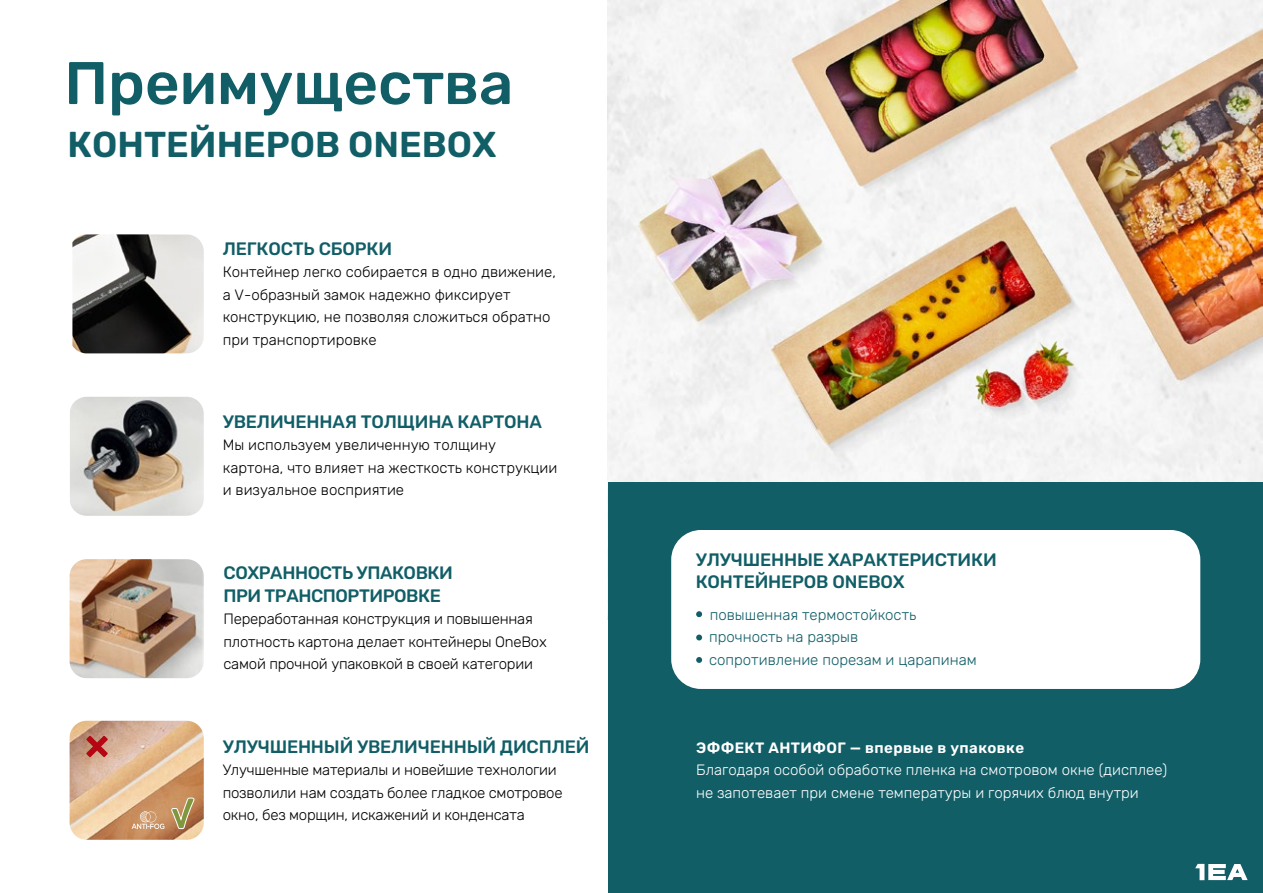
<style>
.page{position:relative;width:1263px;height:893px;background:#fff}
.page>*{position:absolute;margin:0;border:0;box-sizing:border-box;transform-origin:0 0}
.t1{font:500 60px "Rubik";color:#115e67}
.t2{font:600 36px "Rubik";color:#115e67}
.t3{font:500 18px/22.5px "Rubik";letter-spacing:-.01em;color:#115e67}
.t4{font:300 15px/22.5px "Rubik";letter-spacing:-.015em;color:#000}
.t5{font:300 15px/22.5px "Rubik";color:#fff}
.t6{font:300 15px "Rubik";color:#115e67}
.t7{font:600 15px "Rubik";letter-spacing:.025em;color:#fff}
.s1{font-weight:700;font-size:16.5px}
</style>
<div class="page">
<img style="left:607px;top:0;width:656px;height:619px">
<div style="left:608px;top:483px;width:655px;height:410px;background:#115e67"></div>
<img style="left:72px;top:234px;width:132px;height:119px">
<img style="left:70px;top:397px;width:134px;height:119px">
<img style="left:70px;top:559px;width:134px;height:119px">
<div style="left:671px;top:530px;width:529px;height:159px;background:#fff;border-radius:30px"></div>
<svg style="left:696px;top:611px;width:6px;height:6px"></svg>
<svg style="left:696px;top:635px;width:6px;height:5px"></svg>
<svg style="left:696px;top:657px;width:6px;height:6px"></svg>
<img style="left:70px;top:721px;width:134px;height:119px">
<svg style="left:86px;top:736px;width:22px;height:21px"></svg>
<svg style="left:171px;top:797px;width:24px;height:35px"></svg>
<svg style="left:132px;top:811px;width:32px;height:18px"></svg>
<svg style="left:1195px;top:864px;width:52px;height:16px"></svg>
<h1 class="t1" style="left:64px;top:50px;width:450px">Преимущества</h1>
<h2 class="t2" style="left:68px;top:124px;width:430px">КОНТЕЙНЕРОВ ONEBOX</h2>
<p class="t3" style="left:223px;top:238px;width:171px">ЛЕГКОСТЬ СБОРКИ</p>
<p class="t4" style="left:223px;top:261px;width:335px">Контейнер легко собирается в одно движение, а V-образный замок надежно фиксирует конструкцию, не позволяя сложиться обратно при транспортировке</p>
<p class="t3" style="left:223px;top:411px;width:321px">УВЕЛИЧЕННАЯ ТОЛЩИНА КАРТОНА</p>
<p class="t4" style="left:223px;top:434px;width:336px">Мы используем увеличенную толщину картона, что влияет на жесткость конструкции и визуальное восприятие</p>
<p class="t3" style="left:223px;top:562px;width:231px">СОХРАННОСТЬ УПАКОВКИ<br>ПРИ ТРАНСПОРТИРОВКЕ</p>
<p class="t4" style="left:223px;top:608px;width:325px">Переработанная конструкция и повышенная плотность картона делает контейнеры OneBox самой прочной упаковкой в своей категории</p>
<p class="t3" style="left:223px;top:735px;width:368px">УЛУЧШЕННЫЙ УВЕЛИЧЕННЫЙ ДИСПЛЕЙ</p>
<p class="t4" style="left:223px;top:759px;width:341px">Улучшенные материалы и новейшие технологии позволили нам создать более гладкое смотровое окно, без морщин, искажений и конденсата</p>
<p class="t3" style="left:696px;top:549px;width:302px;line-height:21.6px">УЛУЧШЕННЫЕ ХАРАКТЕРИСТИКИ<br>КОНТЕЙНЕРОВ ONEBOX</p>
<p class="t6" style="left:696px;top:606px;width:222px"><span class="s1">•</span> повышенная термостойкость</p>
<p class="t6" style="left:696px;top:628px;width:164px">• прочность на разрыв</p>
<p class="t6" style="left:696px;top:651px;width:282px">• сопротивление порезам и царапинам</p>
<p class="t7" style="left:696px;top:739px;width:329px">ЭФФЕКТ АНТИФОГ — впервые в упаковке</p>
<p class="t5" style="left:696px;top:759px;width:473px">Благодаря особой обработке пленка на смотровом окне (дисплее) не запотевает при смене температуры и горячих блюд внутри</p>
</div>
